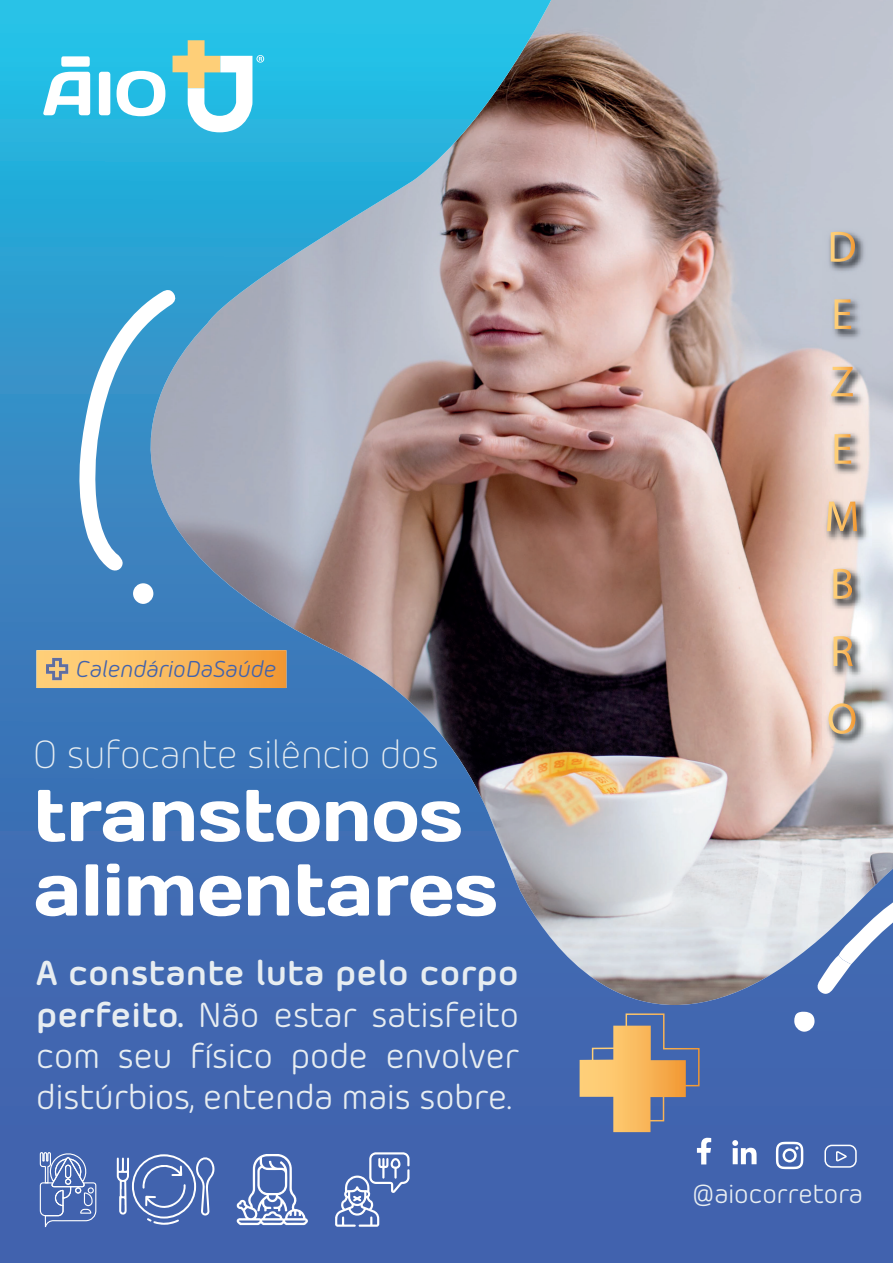
<style>
.page{position:relative;width:893px;height:1263px;background:#fff}
.page>*{position:absolute;margin:0;border:0;box-sizing:border-box;transform-origin:0 0}
.t1{font:73.2px/74.4px "Days";color:#fff}
.t2{font:300 39px "Morebi Rounded";color:#e7edf1}
.t3{font:34.5px/41.4px "Morebi Rounded";color:#e7edf1;text-align:justify}
.t4{font:26.1px "Morebi Rounded";color:#e7edf1}
.t5{font:italic 22.8px "Morebi Rounded";color:#4162ad}
.s1{font-weight:700}
</style>
<div class="page">
<img style="left:0;top:0;width:893px;height:1263px">
<svg style="left:43px;top:56px;width:122px;height:60px"></svg>
<svg style="left:173px;top:40px;width:91px;height:92px"></svg>
<svg style="left:75px;top:289px;width:102px;height:283px"></svg>
<div style="left:133px;top:583px;width:21px;height:21px;background:#fff;border-radius:50%"></div>
<svg style="left:816px;top:897px;width:77px;height:98px"></svg>
<div style="left:794px;top:1011px;width:21px;height:21px;background:#fff;border-radius:50%"></div>
<svg style="left:776px;top:1142px;width:27px;height:27px"></svg>
<svg style="left:732px;top:1140px;width:25px;height:24px"></svg>
<svg style="left:697px;top:1138px;width:14px;height:26px"></svg>
<svg style="left:824px;top:1144px;width:33px;height:24px"></svg>
<svg style="left:580px;top:1013px;width:120px;height:119px;background:#9a8f88"></svg>
<svg style="left:36px;top:650px;width:250px;height:38px;background:#f5b860"></svg>
<svg style="left:335px;top:1152px;width:74px;height:75px;background:#6681bd"></svg>
<svg style="left:237px;top:1154px;width:71px;height:71px"></svg>
<svg style="left:117px;top:1154px;width:99px;height:71px;background:#637ebc"></svg>
<svg style="left:39px;top:1151px;width:58px;height:101px;background:#5c78b9"></svg>
<div style="left:65px;top:1178px;width:6px;height:7px;border:1px solid #fff;border-radius:50%"></div>
<img style="left:822px;top:227px;width:49px;height:521px">
<svg style="left:831px;top:232px;width:24px;height:30px"></svg>
<svg style="left:834px;top:299px;width:17px;height:30px"></svg>
<svg style="left:831px;top:367px;width:22px;height:29px"></svg>
<svg style="left:834px;top:434px;width:17px;height:30px"></svg>
<svg style="left:827px;top:502px;width:30px;height:29px"></svg>
<svg style="left:833px;top:569px;width:19px;height:30px"></svg>
<svg style="left:833px;top:636px;width:20px;height:30px"></svg>
<svg style="left:828px;top:703px;width:27px;height:31px"></svg>
<p class="t5" style="left:75px;top:653px;width:202px">CalendárioDaSaúde</p>
<p class="t2" style="left:33px;top:728px;width:407px">O sufocante silêncio dos</p>
<h1 class="t1" style="left:34px;top:778px;width:466px">transtonos alimentares</h1>
<p class="t3" style="left:36px;top:950px;width:484px"><span class="s1">A constante luta pelo corpo perfeito.</span> Não estar satisfeito com seu físico pode envolver distúrbios, entenda mais sobre.</p>
<p class="t4" style="left:693px;top:1175px;width:172px">@aiocorretora</p>
</div>
